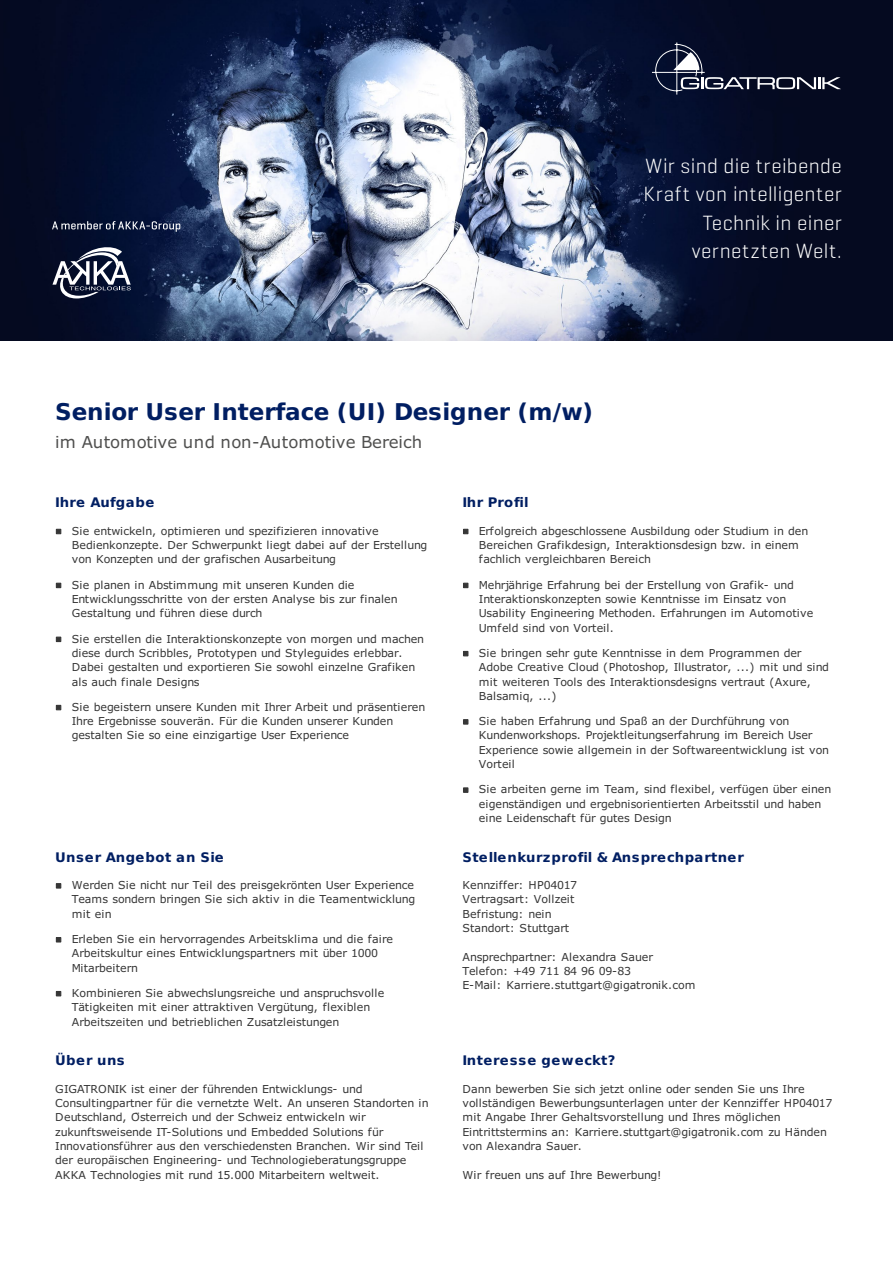
<style>
.page{position:relative;width:893px;height:1263px;background:#fff}
.page>*{position:absolute;margin:0;border:0;box-sizing:border-box;transform-origin:0 0}
.t1{font:700 23.1px "DejaVu Sans";letter-spacing:-.005em;color:#001e62}
.t2{font:300 21px/28.5px "Geogrotesque";letter-spacing:.02em;color:#fff;text-align:right}
.t3{font:16.5px "Verdana";letter-spacing:.01em;color:#4f4f4e}
.t4{font:700 13.2px "DejaVu Sans";letter-spacing:.04em;color:#001e62}
.t5{font:700 13.2px "DejaVu Sans";letter-spacing:.06em;color:#001e62}
.t6{font:700 13.2px "DejaVu Sans";letter-spacing:.01em;color:#001e62}
.t7{font:10.95px/14.2px "Verdana";letter-spacing:.005em;color:#363636}
.t8{font:10.95px/14.2px "Verdana";letter-spacing:-.015em;color:#363636}
.t9{font:10.95px "Verdana";letter-spacing:-.02em;color:#363636}
.s1{font-family:"DejaVu Sans"}
</style>
<div class="page">
<svg style="left:56px;top:529px;width:5px;height:5px"></svg>
<svg style="left:56px;top:583px;width:5px;height:5px"></svg>
<svg style="left:56px;top:637px;width:5px;height:5px"></svg>
<svg style="left:56px;top:705px;width:5px;height:5px"></svg>
<svg style="left:463px;top:529px;width:5px;height:5px"></svg>
<svg style="left:463px;top:583px;width:5px;height:5px"></svg>
<svg style="left:463px;top:651px;width:5px;height:5px"></svg>
<svg style="left:463px;top:719px;width:5px;height:6px"></svg>
<svg style="left:463px;top:787px;width:5px;height:6px"></svg>
<svg style="left:56px;top:883px;width:5px;height:5px"></svg>
<svg style="left:56px;top:937px;width:5px;height:5px"></svg>
<svg style="left:56px;top:991px;width:5px;height:5px"></svg>
<img style="left:0;top:0;width:893px;height:340px">
<svg style="left:652px;top:43px;width:189px;height:52px;background:#232940"></svg>
<svg style="left:52px;top:244px;width:79px;height:54px"></svg>
<svg style="left:52px;top:221px;width:128px;height:11px"></svg>
<h2 class="t2" style="left:644px;top:151px;width:200px">Wir sind die treibende<br>Kraft von intelligenter<br>Technik in einer vernetzten Welt.</h2>
<h1 class="t1" style="left:55px;top:399px;width:539px">Senior User Interface (UI) Designer (m/w)</h1>
<h3 class="t3" style="left:55px;top:431px;width:368px">im Automotive und non-Automotive Bereich</h3>
<p class="t4" style="left:55px;top:495px;width:101px">Ihre Aufgabe</p>
<p class="t7" style="left:72px;top:523px;width:357px">Sie entwickeln, optimieren und spezifizieren innovative<br>Bedienkonzepte. Der Schwerpunkt liegt dabei auf der Erstellung von Konzepten und der grafischen Ausarbeitung</p>
<p class="t7" style="left:72px;top:577px;width:327px">Sie planen in Abstimmung mit unseren Kunden die<br>Entwicklungsschritte von der ersten Analyse bis zur finalen<br>Gestaltung und führen diese durch</p>
<p class="t7" style="left:72px;top:631px;width:354px">Sie erstellen die Interaktionskonzepte von morgen und machen diese durch Scribbles, Prototypen und Styleguides erlebbar.<br>Dabei gestalten und exportieren Sie sowohl einzelne Grafiken als auch finale Designs</p>
<p class="t8" style="left:72px;top:699px;width:355px">Sie begeistern unsere Kunden mit Ihrer Arbeit und präsentieren<br>Ihre Ergebnisse souverän. Für die Kunden unserer Kunden gestalten Sie so eine einzigartige User Experience</p>
<p class="t4" style="left:55px;top:849px;width:170px">Unser Angebot an Sie</p>
<p class="t7" style="left:72px;top:878px;width:345px">Werden Sie nicht nur Teil des preisgekrönten User Experience<br>Teams sondern bringen Sie sich aktiv in die Teamentwicklung mit ein</p>
<p class="t7" style="left:72px;top:931px;width:323px">Erleben Sie ein hervorragendes Arbeitsklima und die faire<br>Arbeitskultur eines Entwicklungspartners mit über 1000<br>Mitarbeitern</p>
<p class="t7" style="left:72px;top:985px;width:314px">Kombinieren Sie abwechslungsreiche und anspruchsvolle<br>Tätigkeiten mit einer attraktiven Vergütung, flexiblen<br>Arbeitszeiten und betrieblichen Zusatzleistungen</p>
<p class="t4" style="left:55px;top:1053px;width:71px">Über uns</p>
<p class="t7" style="left:55px;top:1081px;width:375px">GIGATRONIK ist einer der fu<span class="s1">̈</span>hrenden Entwicklungs- und Consultingpartner fu<span class="s1">̈</span>r die vernetzte Welt. An unseren Standorten in Deutschland, O<span class="s1">̈</span>sterreich und der Schweiz entwickeln wir zukunftsweisende IT-Solutions und Embedded Solutions fu<span class="s1">̈</span>r Innovationsfu<span class="s1">̈</span>hrer aus den verschiedensten Branchen. Wir sind Teil der europa<span class="s1">̈</span>ischen Engineering- und Technologieberatungsgruppe AKKA Technologies mit rund 15.000 Mitarbeitern weltweit.</p>
<p class="t6" style="left:462px;top:495px;width:68px">Ihr Profil</p>
<p class="t7" style="left:479px;top:523px;width:331px">Erfolgreich abgeschlossene Ausbildung oder Studium in den<br>Bereichen Grafikdesign, Interaktionsdesign bzw. in einem fachlich vergleichbaren Bereich</p>
<p class="t7" style="left:479px;top:577px;width:336px">Mehrjährige Erfahrung bei der Erstellung von Grafik- und Interaktionskonzepten sowie Kenntnisse im Einsatz von Usability Engineering Methoden. Erfahrungen im Automotive Umfeld sind von Vorteil.</p>
<p class="t7" style="left:479px;top:645px;width:352px">Sie bringen sehr gute Kenntnisse in dem Programmen der Adobe Creative Cloud (Photoshop, Illustrator, ...) mit und sind mit weiteren Tools des Interaktionsdesigns vertraut (Axure, Balsamiq, ...)</p>
<p class="t7" style="left:479px;top:714px;width:352px">Sie haben Erfahrung und Spaß an der Durchführung von Kundenworkshops. Projektleitungserfahrung im Bereich User Experience sowie allgemein in der Softwareentwicklung ist von Vorteil</p>
<p class="t7" style="left:479px;top:782px;width:354px">Sie arbeiten gerne im Team, sind flexibel, verfügen über einen eigenständigen und ergebnisorientierten Arbeitsstil und haben eine Leidenschaft für gutes Design</p>
<p class="t4" style="left:462px;top:849px;width:283px">Stellenkurzprofil &amp; Ansprechpartner</p>
<p class="t7" style="left:462px;top:878px;width:116px">Kennziffer: HP04017<br>Vertragsart: Vollzeit<br>Befristung: nein<br>Standort: Stuttgart</p>
<p class="t7" style="left:462px;top:949px;width:234px">Ansprechpartner: Alexandra Sauer<br>Telefon: +49 711 84 96 09-83<br>E-Mail: Karriere.stuttgart@gigatronik.com</p>
<p class="t5" style="left:462px;top:1053px;width:154px">Interesse geweckt?</p>
<p class="t7" style="left:462px;top:1081px;width:372px">Dann bewerben Sie sich jetzt online oder senden Sie uns Ihre vollständigen Bewerbungsunterlagen unter der Kennziffer HP04017 mit Angabe Ihrer Gehaltsvorstellung und Ihres möglichen Eintrittstermins an: Karriere.stuttgart@gigatronik.com zu Händen von Alexandra Sauer.</p>
<p class="t9" style="left:462px;top:1167px;width:201px">Wir freuen uns auf Ihre Bewerbung!</p>
</div>
